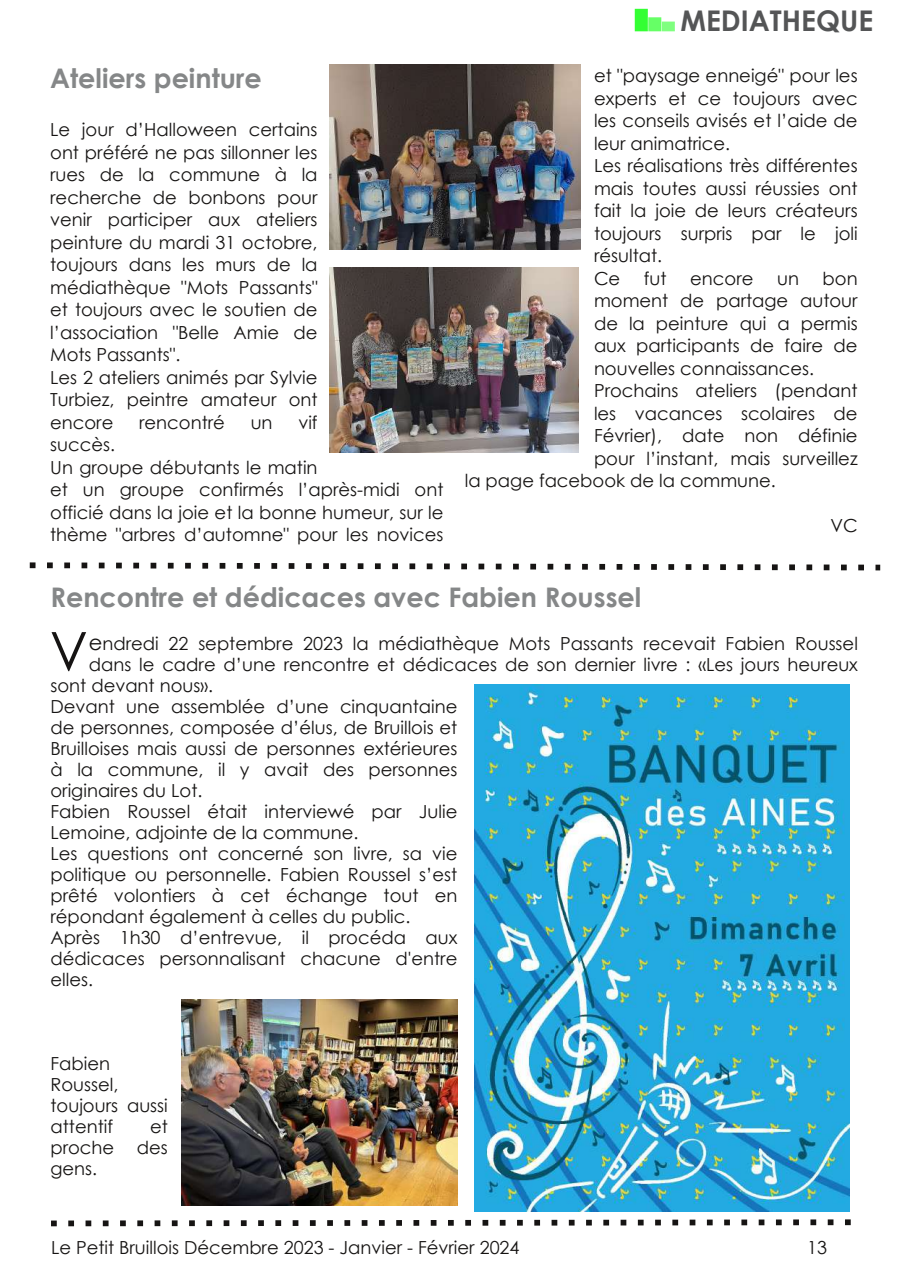
<style>
.page{position:relative;width:910px;height:1280px;background:#fff}
.page>*{position:absolute;margin:0;border:0;box-sizing:border-box;transform-origin:0 0}
.t1{font:54.45px "Century Gothic";color:#161413}
.t2{font:700 28.5px "Century Gothic";color:#545556}
.t3{font:700 27px "Century Gothic";color:#858788}
.t4{font:18px/22.5px "Century Gothic";color:#161413}
.s1{font-size:21px}
</style>
<div class="page">
<svg style="left:51px;top:1219px;width:800px;height:8px"></svg>
<div style="left:635px;top:9px;width:12px;height:22px;background:#3f3"></div>
<div style="left:635px;top:9px;width:13px;height:22px;border:1px solid #3f3"></div>
<div style="left:649px;top:18px;width:12px;height:13px;background:#6f6"></div>
<div style="left:648px;top:17px;width:13px;height:14px;border:1px solid #6f6"></div>
<div style="left:662px;top:22px;width:12px;height:9px;background:#7fff7f"></div>
<div style="left:662px;top:22px;width:13px;height:9px;border:1px solid #7fff7f"></div>
<img style="left:330px;top:65px;width:250px;height:185px">
<img style="left:330px;top:267px;width:249px;height:185px">
<svg style="left:29px;top:562px;width:852px;height:9px"></svg>
<img style="left:182px;top:999px;width:275px;height:207px">
<img style="left:475px;top:684px;width:374px;height:527px">
<h3 class="t3" style="left:50px;top:61px;width:213px">Ateliers peinture</h3>
<p class="t4" style="left:50px;top:118px;width:269px">Le jour d’Halloween certains ont préféré ne pas sillonner les rues de la commune à la recherche de bonbons pour venir participer aux ateliers peinture du mardi 31 octobre, toujours dans les murs de la médiathèque "Mots Passants" et toujours avec le soutien de l’association "Belle Amie de<br>Mots Passants".<br>Les 2 ateliers animés par Sylvie<br>Turbiez, peintre amateur ont encore</p>
<p class="t4" style="left:139px;top:410px;width:87px">rencontré</p>
<p class="t4" style="left:251px;top:410px;width:23px">un</p>
<p class="t4" style="left:298px;top:410px;width:21px">vif</p>
<p class="t4" style="left:50px;top:433px;width:395px">succès.<br>Un groupe débutants le matin<br>et un groupe confirmés l’après-midi ont officié dans la joie et la bonne humeur, sur le thème "arbres d’automne" pour les novices</p>
<h2 class="t2" style="left:680px;top:2px;width:194px">MEDIATHEQUE</h2>
<p class="t4" style="left:594px;top:64px;width:265px">et "paysage enneigé" pour les experts et ce toujours avec les conseils avisés et l’aide de leur animatrice.<br>Les réalisations très différentes mais toutes aussi réussies ont fait la joie de leurs créateurs toujours surpris par le joli résultat.<br>Ce</p>
<p class="t4" style="left:644px;top:266px;width:24px">fut</p>
<p class="t4" style="left:690px;top:266px;width:65px">encore</p>
<p class="t4" style="left:777px;top:266px;width:23px">un</p>
<p class="t4" style="left:823px;top:266px;width:37px">bon</p>
<p class="t4" style="left:594px;top:289px;width:265px">moment de partage autour</p>
<p class="t4" style="left:594px;top:311px;width:265px">de la peinture qui a permis</p>
<p class="t4" style="left:594px;top:334px;width:265px">aux participants de faire de</p>
<p class="t4" style="left:594px;top:356px;width:222px">nouvelles connaissances.</p>
<p class="t4" style="left:594px;top:379px;width:265px">Prochains ateliers (pendant</p>
<p class="t4" style="left:594px;top:401px;width:265px">les vacances scolaires de</p>
<p class="t4" style="left:594px;top:424px;width:265px">Février), date non définie</p>
<p class="t4" style="left:594px;top:446px;width:265px">pour l’instant, mais surveillez</p>
<p class="t4" style="left:465px;top:469px;width:313px">la page facebook de la commune.</p>
<p class="t4" style="left:830px;top:514px;width:29px">VC</p>
<h3 class="t3" style="left:51px;top:579px;width:592px">Rencontre et dédicaces avec Fabien Roussel</h3>
<h1 class="t1" style="left:50px;top:616px;width:40px">V</h1>
<p class="t4" style="left:89px;top:632px;width:771px"><span class="s1">e</span>ndredi 22 septembre 2023 la médiathèque Mots Passants recevait Fabien Roussel</p>
<p class="t4" style="left:89px;top:653px;width:771px">dans le cadre d’une rencontre et dédicaces de son dernier livre : «Les jours heureux</p>
<p class="t4" style="left:51px;top:674px;width:164px">sont devant nous».</p>
<p class="t4" style="left:51px;top:695px;width:408px">Devant une assemblée d’une cinquantaine</p>
<p class="t4" style="left:51px;top:716px;width:408px">de personnes, composée d’élus, de Bruillois et</p>
<p class="t4" style="left:51px;top:737px;width:408px">Bruilloises mais aussi de personnes extérieures</p>
<p class="t4" style="left:51px;top:758px;width:408px">à la commune, il y avait des personnes</p>
<p class="t4" style="left:51px;top:779px;width:153px">originaires du Lot.</p>
<p class="t4" style="left:51px;top:800px;width:408px">Fabien Roussel était interviewé par Julie</p>
<p class="t4" style="left:51px;top:821px;width:310px">Lemoine, adjointe de la commune.</p>
<p class="t4" style="left:51px;top:842px;width:408px">Les questions ont concerné son livre, sa vie</p>
<p class="t4" style="left:51px;top:863px;width:408px">politique ou personnelle. Fabien Roussel s’est</p>
<p class="t4" style="left:51px;top:884px;width:408px">prêté volontiers à cet échange tout en</p>
<p class="t4" style="left:51px;top:905px;width:361px">répondant également à celles du public.</p>
<p class="t4" style="left:51px;top:926px;width:408px">Après 1h30 d’entrevue, il procéda aux</p>
<p class="t4" style="left:51px;top:947px;width:408px">dédicaces personnalisant chacune d'entre</p>
<p class="t4" style="left:51px;top:968px;width:44px">elles.</p>
<p class="t4" style="left:51px;top:1053px;width:119px;line-height:21px">Fabien<br>Roussel, toujours aussi attentif</p>
<p class="t4" style="left:150px;top:1115px;width:19px">et</p>
<p class="t4" style="left:51px;top:1136px;width:65px">proche</p>
<p class="t4" style="left:137px;top:1136px;width:33px">des</p>
<p class="t4" style="left:51px;top:1157px;width:48px">gens.</p>
<p class="t4" style="left:51px;top:1235px;width:470px">Le Petit Bruillois Décembre 2023 - Janvier - Février 2024</p>
<p class="t4" style="left:807px;top:1235px;width:21px">13</p>
</div>
